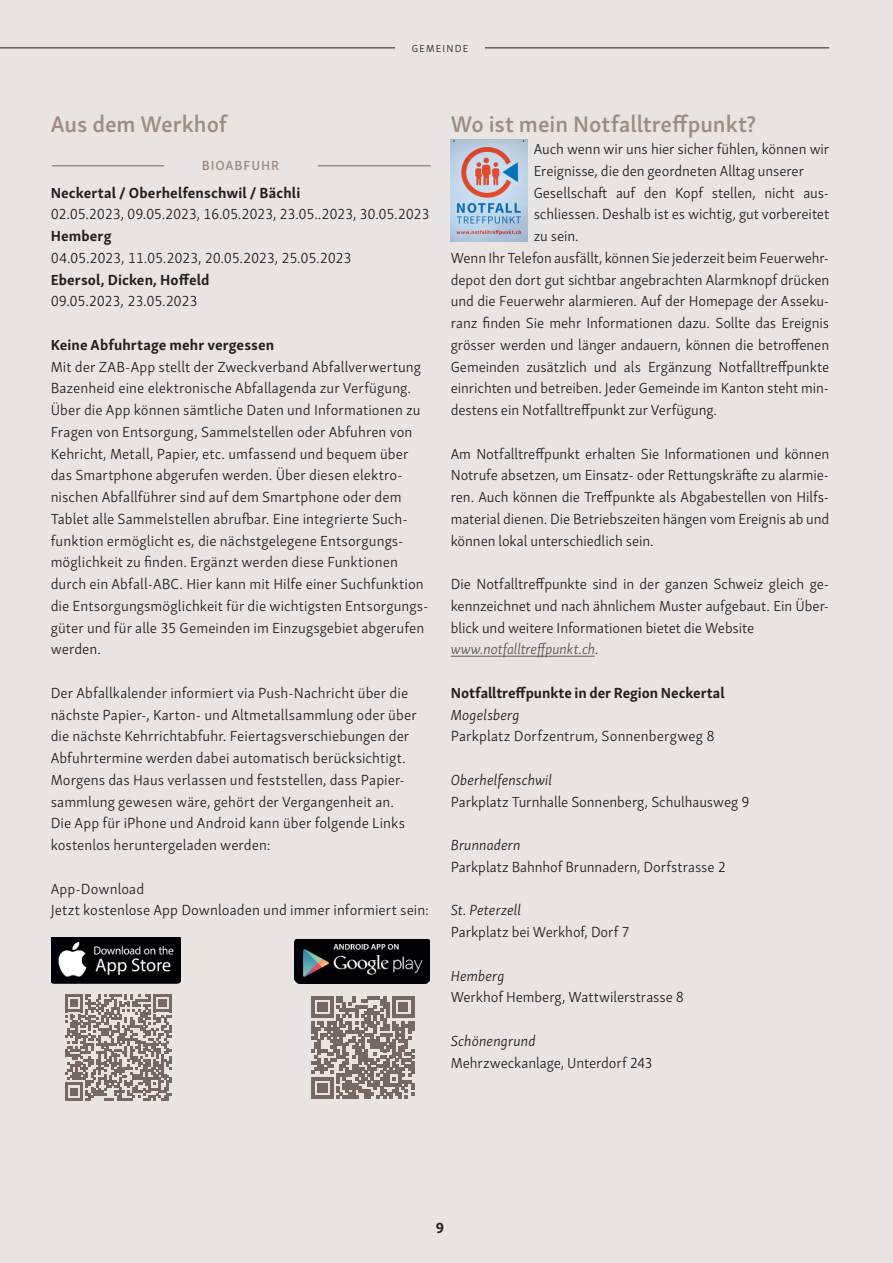
<style>
.page{position:relative;width:893px;height:1263px;background:#e9e4e1}
.page>*{position:absolute;margin:0;border:0;box-sizing:border-box;transform-origin:0 0}
.t1{font:600 23.25px "Skolar Sans PE";letter-spacing:-.005em;color:#9d8d85}
.t2{font:300 15px/21.8px "Skolar Sans Latn";color:#231f20}
.t3{font:700 15px "Skolar Sans Latn";letter-spacing:.005em;color:#231f20}
.t4{font:italic 300 15px "Skolar Sans Latn";letter-spacing:.005em;color:#231f20}
.t5{font:300 15px "Skolar Sans Latn";letter-spacing:-.03em;color:#231f20}
.t6{font:300 15px "Skolar Sans Latn";letter-spacing:-.025em;color:#231f20}
.t7{font:600 13.5px "Skolar Sans PE";letter-spacing:.07em;color:#9d8d85}
.t8{font:300 10.5px "Skolar Sans Latn";letter-spacing:.11em;color:#231f20}
.s1{font-style:italic;color:#57585a}
</style>
<div class="page">
<hr style="left:0;top:48px;width:829px;height:1px;background:#231f20">
<div style="left:395px;top:42px;width:90px;height:11px;background:#e9e4e1"></div>
<hr style="left:451px;top:656px;width:144px;height:1px;background:#57585a">
<img style="left:295px;top:940px;width:134px;height:43px">
<svg style="left:312px;top:996px;width:102px;height:103px"></svg>
<img style="left:51px;top:937px;width:130px;height:46px">
<svg style="left:65px;top:994px;width:107px;height:107px"></svg>
<hr style="left:52px;top:165px;width:379px;height:1px;background:#9d8d85">
<svg style="left:164px;top:165px;width:155px;height:2px"></svg>
<img style="left:451px;top:139px;width:77px;height:102px">
<p class="t8" style="left:412px;top:40px;width:58px">GEMEINDE</p>
<h1 class="t1" style="left:51px;top:106px;width:178px">Aus dem Werkhof</h1>
<p class="t7" style="left:202px;top:155px;width:79px">BIOABFUHR</p>
<p class="t3" style="left:51px;top:180px;width:251px">Neckertal / Oberhelfenschwil / Bächli</p>
<p class="t5" style="left:51px;top:203px;width:381px">02.05.2023, 09.05.2023, 16.05.2023, 23.05..2023, 30.05.2023</p>
<p class="t3" style="left:51px;top:224px;width:62px">Hemberg</p>
<p class="t6" style="left:51px;top:247px;width:303px">04.05.2023, 11.05.2023, 20.05.2023, 25.05.2023</p>
<p class="t3" style="left:51px;top:267px;width:160px">Ebersol, Dicken, Hoffeld</p>
<p class="t2" style="left:51px;top:289px;width:148px">09.05.2023, 23.05.2023</p>
<p class="t3" style="left:51px;top:332px;width:225px">Keine Abfuhrtage mehr vergessen</p>
<p class="t2" style="left:51px;top:355px;width:379px">Mit der ZAB-App stellt der Zweckverband Abfallverwertung Bazenheid eine elektronische Abfallagenda zur Verfügung.<br>Über die App können sämtliche Daten und Informationen zu Fragen von Entsorgung, Sammelstellen oder Abfuhren von Kehricht, Metall, Papier, etc. umfassend und bequem über das Smartphone abgerufen werden. Über diesen elektro&shy;nischen Abfallführer sind auf dem Smartphone oder dem Tablet alle Sammelstellen abrufbar. Eine integrierte Such&shy;funktion ermöglicht es, die nächstgelegene Entsorgungs&shy;möglichkeit zu finden. Ergänzt werden diese Funktionen durch ein Abfall-ABC. Hier kann mit Hilfe einer Suchfunktion die Entsorgungsmöglichkeit für die wichtigsten Entsorgungs&shy;güter und für alle 35 Gemeinden im Einzugsgebiet abgerufen werden.</p>
<p class="t2" style="left:51px;top:681px;width:368px">Der Abfallkalender informiert via Push-Nachricht über die nächste Papier-, Karton- und Altmetallsammlung oder über die nächste Kehrrichtabfuhr. Feiertagsverschiebungen der Abfuhrtermine werden dabei automatisch berücksichtigt.<br>Morgens das Haus verlassen und feststellen, dass Papier&shy;sammlung gewesen wäre, gehört der Vergangenheit an.<br>Die App für iPhone und Android kann über folgende Links kostenlos heruntergeladen werden:</p>
<p class="t2" style="left:51px;top:877px;width:380px">App-Download<br>Jetzt kostenlose App Downloaden und immer informiert sein:</p>
<h1 class="t1" style="left:451px;top:106px;width:307px">Wo ist mein Notfalltreffpunkt?</h1>
<p class="t2" style="left:534px;top:137px;width:297px">Auch wenn wir uns hier sicher fühlen, können wir</p>
<p class="t2" style="left:534px;top:159px;width:272px">Ereignisse, die den geordneten Alltag unserer</p>
<p class="t2" style="left:534px;top:181px;width:297px">Gesellschaft auf den Kopf stellen, nicht aus-</p>
<p class="t2" style="left:534px;top:202px;width:297px">schliessen. Deshalb ist es wichtig, gut vorbereitet</p>
<p class="t2" style="left:534px;top:224px;width:47px">zu sein.</p>
<p class="t2" style="left:451px;top:246px;width:380px">Wenn Ihr Telefon ausfällt, können Sie jederzeit beim Feuerwehr-</p>
<p class="t2" style="left:451px;top:268px;width:380px">depot den dort gut sichtbar angebrachten Alarmknopf drücken</p>
<p class="t2" style="left:451px;top:289px;width:380px">und die Feuerwehr alarmieren. Auf der Homepage der Asseku-</p>
<p class="t2" style="left:451px;top:311px;width:380px">ranz finden Sie mehr Informationen dazu. Sollte das Ereignis</p>
<p class="t2" style="left:451px;top:333px;width:380px">grösser werden und länger andauern, können die betroffenen</p>
<p class="t2" style="left:451px;top:355px;width:380px">Gemeinden zusätzlich und als Ergänzung Notfalltreffpunkte</p>
<p class="t2" style="left:451px;top:376px;width:380px">einrichten und betreiben. Jeder Gemeinde im Kanton steht min-</p>
<p class="t2" style="left:451px;top:398px;width:268px">destens ein Notfalltreffpunkt zur Verfügung.</p>
<p class="t2" style="left:451px;top:442px;width:380px;text-align:justify">Am Notfalltreffpunkt erhalten Sie Informationen und können Notrufe absetzen, um Einsatz- oder Rettungskräfte zu alarmie&shy;ren. Auch können die Treffpunkte als Abgabestellen von Hilfs&shy;material dienen. Die Betriebszeiten hängen vom Ereignis ab und können lokal unterschiedlich sein.</p>
<p class="t2" style="left:451px;top:572px;width:380px">Die Notfalltreffpunkte sind in der ganzen Schweiz gleich ge&shy;kennzeichnet und nach ähnlichem Muster aufgebaut. Ein Über&shy;blick und weitere Informationen bietet die Website <span class="s1">www.notfalltreffpunkt.ch</span>.</p>
<p class="t3" style="left:451px;top:680px;width:275px">Notfalltreffpunkte in der Region Neckertal</p>
<p class="t4" style="left:451px;top:703px;width:70px">Mogelsberg</p>
<p class="t2" style="left:451px;top:724px;width:265px">Parkplatz Dorfzentrum, Sonnenbergweg 8</p>
<p class="t4" style="left:451px;top:769px;width:103px">Oberhelfenschwil</p>
<p class="t2" style="left:451px;top:790px;width:300px">Parkplatz Turnhalle Sonnenberg, Schulhausweg 9</p>
<p class="t4" style="left:451px;top:834px;width:71px">Brunnadern</p>
<p class="t2" style="left:451px;top:855px;width:277px">Parkplatz Bahnhof Brunnadern, Dorfstrasse 2</p>
<p class="t4" style="left:451px;top:899px;width:72px">St. Peterzell</p>
<p class="t2" style="left:451px;top:920px;width:180px">Parkplatz bei Werkhof, Dorf 7</p>
<p class="t4" style="left:451px;top:964px;width:55px">Hemberg</p>
<p class="t2" style="left:451px;top:985px;width:235px">Werkhof Hemberg, Wattwilerstrasse 8</p>
<p class="t4" style="left:451px;top:1030px;width:86px">Schönengrund</p>
<p class="t2" style="left:451px;top:1051px;width:204px">Mehrzweckanlage, Unterdorf 243</p>
<p class="t3" style="left:436px;top:1215px;width:10px">9</p>
</div>
